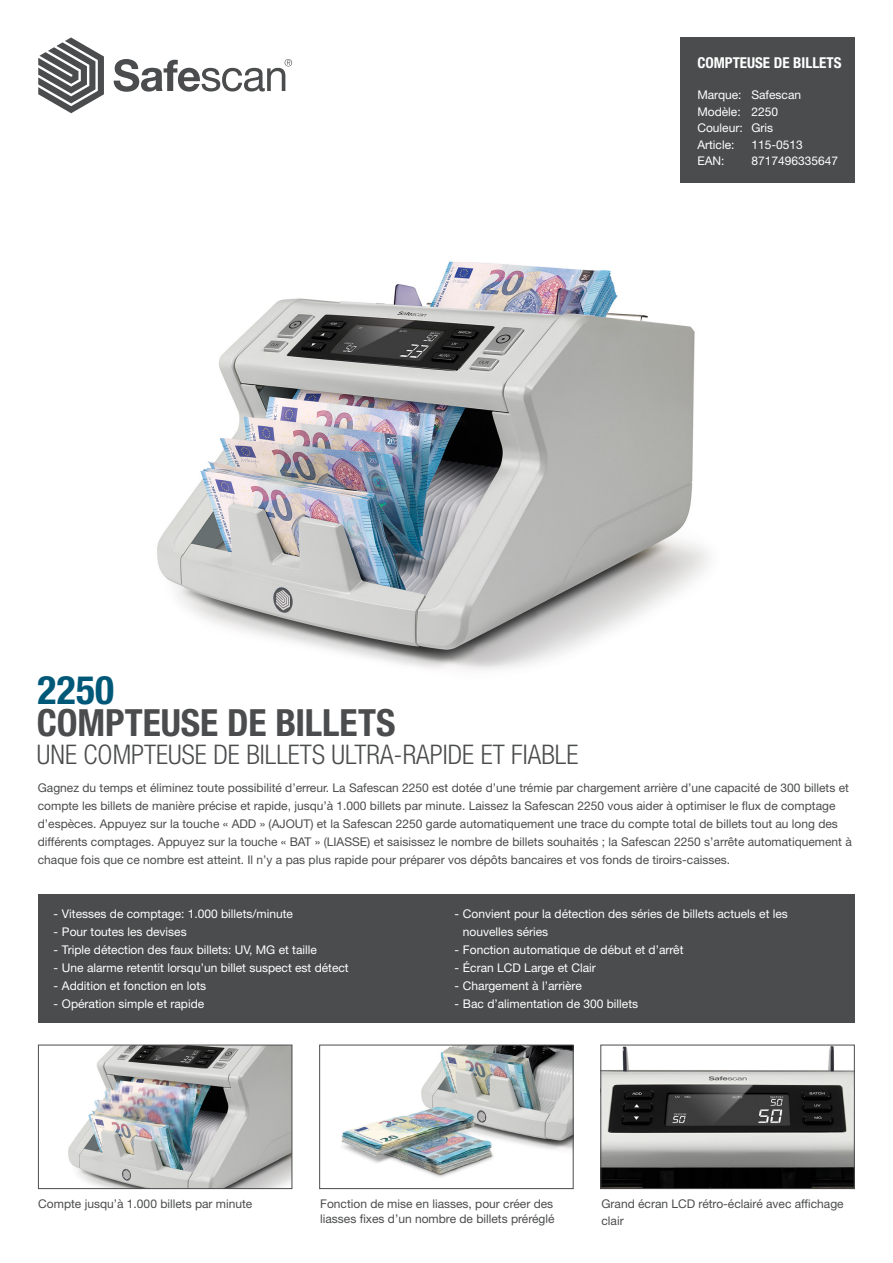
<style>
.page{position:relative;width:893px;height:1263px;background:#fff}
.page>*{position:absolute;margin:0;border:0;box-sizing:border-box;transform-origin:0 0}
.t1{font:700 condensed 39.45px "Helvetica Neue LT Std";color:#005879}
.t2{font:700 condensed 37.5px "Helvetica Neue LT Std";letter-spacing:-.005em;color:#4b4c4d}
.t3{font:300 condensed 27px "Helvetica Neue LT Std";color:#4b4c4d}
.t4{font:700 condensed 15px "Helvetica Neue LT Std";color:#fff}
.Platte_tekst{font:12px/18px "Helvetica Neue LT Std";color:#4b4c4d}
.Tabel{font:12px/18px "Helvetica Neue LT Std";color:#fff}
</style>
<div class="page">
<div style="left:680px;top:37px;width:175px;height:146px;background:#4b4c4d"></div>
<svg style="left:38px;top:37px;width:66px;height:76px"></svg>
<svg style="left:114px;top:59px;width:178px;height:33px"></svg>
<div style="left:38px;top:894px;width:817px;height:129px;background:#4b4c4d"></div>
<img style="left:157px;top:261px;width:552px;height:409px">
<img style="left:341px;top:1047px;width:230px;height:130px">
<div style="left:319px;top:1045px;width:254px;height:144px;border:1px solid #4b4c4d"></div>
<img style="left:603px;top:1047px;width:249px;height:140px">
<div style="left:601px;top:1045px;width:253px;height:144px;border:1px solid #4b4c4d"></div>
<img style="left:68px;top:1047px;width:222px;height:140px">
<div style="left:38px;top:1045px;width:254px;height:144px;border:1px solid #4b4c4d"></div>
<p class="t4" style="left:697px;top:53px;width:146px">COMPTEUSE DE BILLETS</p>
<p class="Tabel" style="left:697px;top:86px;width:105px">Marque: Safescan</p>
<p class="Tabel" style="left:697px;top:102px;width:82px">Modèle: 2250</p>
<p class="Tabel" style="left:697px;top:119px;width:77px">Couleur: Gris</p>
<p class="Tabel" style="left:697px;top:135px;width:39px">Article:</p>
<p class="Tabel" style="left:751px;top:135px;width:53px">115-0513</p>
<p class="Tabel" style="left:697px;top:152px;width:29px">EAN:</p>
<p class="Tabel" style="left:751px;top:152px;width:88px">8717496335647</p>
<p class="t1" style="left:38px;top:666px;width:78px">2250</p>
<p class="t3" style="left:37px;top:739px;width:543px">UNE COMPTEUSE DE BILLETS ULTRA-RAPIDE ET FIABLE</p>
<p class="t2" style="left:37px;top:700px;width:360px">COMPTEUSE DE BILLETS</p>
<p class="Platte_tekst" style="left:38px;top:779px;width:815px">Gagnez du temps et éliminez toute possibilité d’erreur. La Safescan 2250 est dotée d’une trémie par chargement arrière d’une capacité de 300 billets et compte les billets de manière précise et rapide, jusqu’à 1.000 billets par minute. Laissez la Safescan 2250 vous aider à optimiser le flux de comptage d’espèces. Appuyez sur la touche « ADD » (AJOUT) et la Safescan 2250 garde automatiquement une trace du compte total de billets tout au long des différents comptages. Appuyez sur la touche « BAT » (LIASSE) et saisissez le nombre de billets souhaités ; la Safescan 2250 s’arrête automatiquement à chaque fois que ce nombre est atteint. Il n’y a pas plus rapide pour préparer vos dépôts bancaires et vos fonds de tiroirs-caisses.</p>
<p class="Tabel" style="left:53px;top:905px;width:241px">- Vitesses de comptage: 1.000 billets/minute</p>
<p class="Tabel" style="left:53px;top:923px;width:135px">- Pour toutes les devises</p>
<p class="Tabel" style="left:53px;top:941px;width:265px">- Triple détection des faux billets: UV, MG et taille</p>
<p class="Tabel" style="left:53px;top:959px;width:297px">- Une alarme retentit lorsqu’un billet suspect est détect</p>
<p class="Tabel" style="left:53px;top:977px;width:154px">- Addition et fonction en lots</p>
<p class="Tabel" style="left:53px;top:995px;width:152px">- Opération simple et rapide</p>
<p class="Tabel" style="left:463px;top:905px;width:326px;text-indent:-9px">- Convient pour la détection des séries de billets actuels et les nouvelles séries</p>
<p class="Tabel" style="left:454px;top:941px;width:231px">- Fonction automatique de début et d’arrêt</p>
<p class="Tabel" style="left:454px;top:959px;width:143px">- Écran LCD Large et Clair</p>
<p class="Tabel" style="left:454px;top:977px;width:129px">- Chargement à l’arrière</p>
<p class="Tabel" style="left:454px;top:995px;width:185px">- Bac d’alimentation de 300 billets</p>
<p class="Platte_tekst" style="left:38px;top:1195px;width:216px">Compte jusqu’à 1.000 billets par minute</p>
<p class="Platte_tekst" style="left:320px;top:1196px;width:236px;line-height:15px">Fonction de mise en liasses, pour créer des liasses fixes d’un nombre de billets préréglé</p>
<p class="Platte_tekst" style="left:601px;top:1196px;width:244px;line-height:16.5px">Grand écran LCD rétro-éclairé avec affichage clair</p>
</div>
